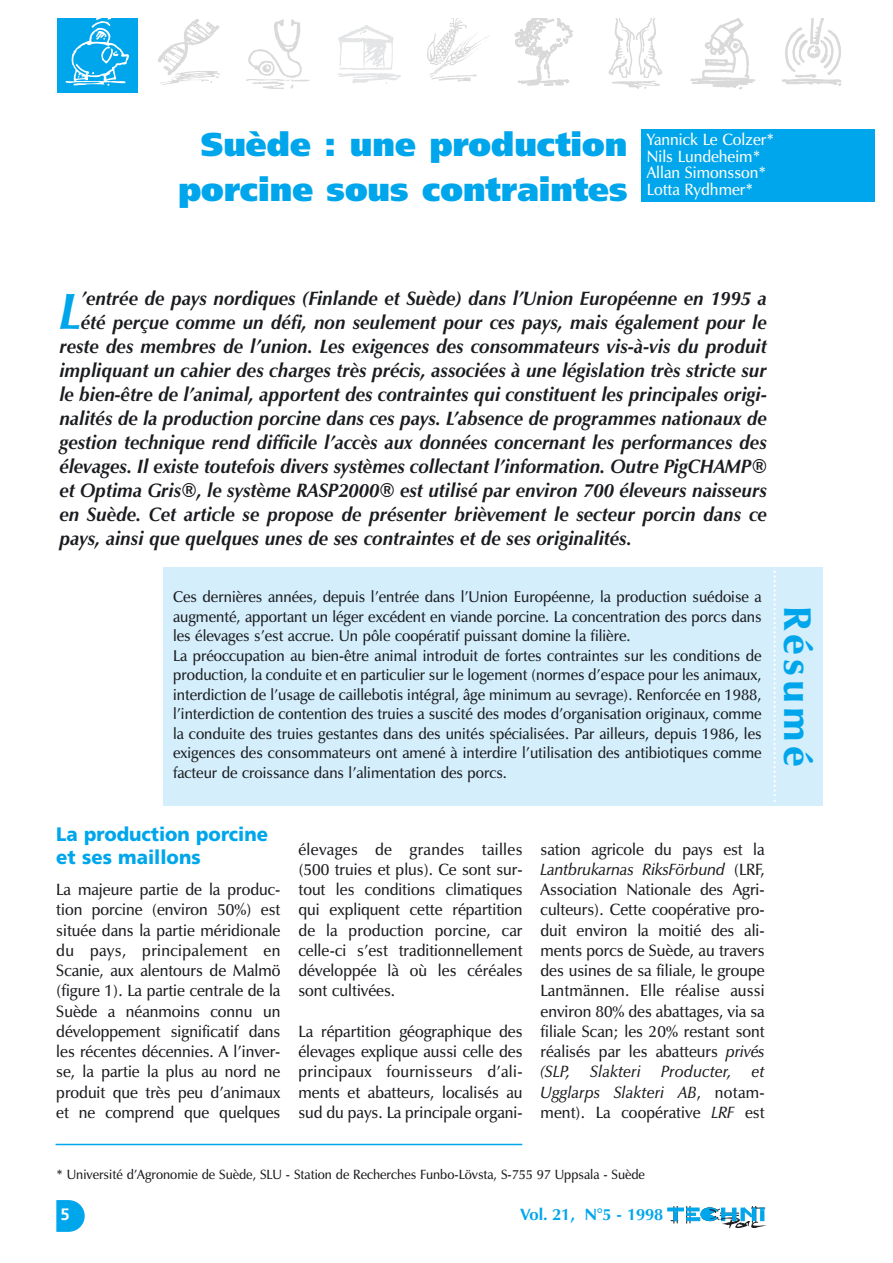
<style>
.page{position:relative;width:893px;height:1263px;background:#fff}
.page>*{position:absolute;margin:0;border:0;box-sizing:border-box;transform-origin:0 0}
.t1{font:italic 700 51.45px "Zapf Humanist 601 BT";color:#00a6eb;scale:.95 1}
.t2{font:900 39px "Zapf Humanist 601 BT";letter-spacing:.11em;color:#00a6eb}
.t3{font:900 33px/45px "Frutiger";color:#00a6eb;text-align:right}
.t4{font:italic 700 19.5px "Zapf Humanist 601 BT";color:#1b1c20;scale:.95 1}
.t5{font:900 19.5px/22.5px "Frutiger";color:#00a6eb;scale:.95 1}
.t6{font:600 16.5px/20.2px "Zapf Humanist 601 BT";color:#1b1c20;text-align:justify;scale:.95 1}
.t7{font:600 16.5px/16.5px "Zapf Humanist 601 BT";color:#fff;scale:.95 1}
.t8{font:700 16.5px "Zapf Humanist 601 BT";color:#00a6eb}
.t9{font:700 16.5px "Frutiger";color:#fff}
.t10{font:600 15.75px/19.5px "Zapf Humanist 601 BT";color:#1b1c20;scale:.95 1}
.t11{font:600 13.5px "Zapf Humanist 601 BT";color:#1b1c20;scale:.95 1}
.s1{font-style:italic}
</style>
<div class="page">
<div style="left:57px;top:18px;width:81px;height:75px;background:#00a6eb"></div>
<svg style="left:65px;top:18px;width:64px;height:68px"></svg>
<svg style="left:158px;top:19px;width:62px;height:66px"></svg>
<svg style="left:246px;top:19px;width:63px;height:70px"></svg>
<svg style="left:338px;top:25px;width:63px;height:59px"></svg>
<svg style="left:427px;top:18px;width:62px;height:64px"></svg>
<svg style="left:514px;top:18px;width:59px;height:68px"></svg>
<svg style="left:608px;top:18px;width:54px;height:71px"></svg>
<svg style="left:690px;top:18px;width:65px;height:72px"></svg>
<svg style="left:782px;top:18px;width:60px;height:68px"></svg>
<div style="left:667px;top:1208px;width:16px;height:3px;background:#00a6eb;border:1px solid #00a6eb"></div>
<svg style="left:670px;top:1206px;width:97px;height:22px"></svg>
<svg style="left:732px;top:1208px;width:4px;height:13px"></svg>
<svg style="left:56px;top:1200px;width:29px;height:32px"></svg>
<div style="left:641px;top:130px;width:233px;height:72px;background:#00a6eb"></div>
<hr style="left:56px;top:1144px;width:466px;height:1px;background:#00a6eb">
<div style="left:163px;top:567px;width:659px;height:239px;background:#d4eefb"></div>
<svg style="left:773px;top:571px;width:2px;height:231px"></svg>
<h3 class="t3" style="left:178px;top:124px;width:451px">Suède : une production porcine sous contraintes</h3>
<p class="t7" style="left:646px;top:133px;width:135px">Yannick Le Colzer*<br>Nils Lundeheim*<br>Allan Simonsson*<br>Lotta Rydhmer*</p>
<h1 class="t1" style="left:60px;top:289px;width:24px">L</h1>
<p class="t4" style="left:81px;top:290px;width:723px">’entrée de pays nordiques (Finlande et Suède) dans l’Union Européenne en 1995 a</p>
<p class="t4" style="left:81px;top:314px;width:723px">été perçue comme un défi, non seulement pour ces pays, mais également pour le</p>
<p class="t4" style="left:60px;top:338px;width:746px">reste des membres de l’union. Les exigences des consommateurs vis-à-vis du produit</p>
<p class="t4" style="left:60px;top:362px;width:746px">impliquant un cahier des charges très précis, associées à une législation très stricte sur</p>
<p class="t4" style="left:60px;top:386px;width:745px">le bien-être de l’animal, apportent des contraintes qui constituent les principales origi-</p>
<p class="t4" style="left:60px;top:410px;width:746px">nalités de la production porcine dans ces pays. L’absence de programmes nationaux de</p>
<p class="t4" style="left:60px;top:434px;width:746px">gestion technique rend difficile l’accès aux données concernant les performances des</p>
<p class="t4" style="left:60px;top:458px;width:746px">élevages. Il existe toutefois divers systèmes collectant l’information. Outre PigCHAMP®</p>
<p class="t4" style="left:60px;top:482px;width:746px">et Optima Gris®, le système RASP2000® est utilisé par environ 700 éleveurs naisseurs</p>
<p class="t4" style="left:60px;top:506px;width:746px">en Suède. Cet article se propose de présenter brièvement le secteur porcin dans ce</p>
<p class="t4" style="left:60px;top:530px;width:604px">pays, ainsi que quelques unes de ses contraintes et de ses originalités.</p>
<p class="t10" style="left:173px;top:589px;width:621px">Ces dernières années, depuis l’entrée dans l’Union Européenne, la production suédoise a augmenté, apportant un léger excédent en viande porcine. La concentration des porcs dans les élevages s’est accrue. Un pôle coopératif puissant domine la filière.<br>La préoccupation au bien-être animal introduit de fortes contraintes sur les conditions de production, la conduite et en particulier sur le logement (normes d’espace pour les animaux, interdiction de l’usage de caillebotis intégral, âge minimum au sevrage). Renforcée en 1988, l’interdiction de contention des truies a suscité des modes d’organisation originaux, comme la conduite des truies gestantes dans des unités spécialisées. Par ailleurs, depuis 1986, les exigences des consommateurs ont amené à interdire l’utilisation des antibiotiques comme facteur de croissance dans l’alimentation des porcs.</p>
<h2 class="t2" style="left:812px;top:606px;width:163px;rotate:90deg">Résumé</h2>
<p class="t5" style="left:56px;top:825px;width:224px">La production porcine et ses maillons</p>
<p class="t6" style="left:56px;top:881px;width:237px">La majeure partie de la produc&shy;tion porcine (environ 50%) est située dans la partie méridionale du pays, principalement en Scanie, aux alentours de Malmö (figure 1). La partie centrale de la Suède a néanmoins connu un développement significatif dans les récentes décennies. A l’inver&shy;se, la partie la plus au nord ne produit que très peu d’animaux et ne comprend que quelques</p>
<p class="t6" style="left:298px;top:841px;width:237px">élevages de grandes tailles (500 truies et plus). Ce sont sur&shy;tout les conditions climatiques qui expliquent cette répartition de la production porcine, car celle-ci s’est traditionnellement développée là où les céréales sont cultivées.</p>
<p class="t6" style="left:298px;top:1023px;width:237px">La répartition géographique des élevages explique aussi celle des principaux fournisseurs d’ali&shy;ments et abatteurs, localisés au sud du pays. La principale organi-</p>
<p class="t6" style="left:540px;top:841px;width:237px">sation agricole du pays est la <span class="s1">Lantbrukarnas RiksFörbund</span> (LRF, Association Nationale des Agri&shy;culteurs). Cette coopérative pro&shy;duit environ la moitié des ali&shy;ments porcs de Suède, au travers des usines de sa filiale, le groupe Lantmännen. Elle réalise aussi environ 80% des abattages, via sa filiale Scan; les 20% restant sont réalisés par les abatteurs <span class="s1">privés (SLP, Slakteri Producter, et Ugglarps Slakteri AB</span>, notam&shy;ment). La coopérative <span class="s1">LRF</span> est</p>
<p class="t11" style="left:57px;top:1169px;width:621px">* Université d’Agronomie de Suède, SLU - Station de Recherches Funbo-Lövsta, S-755 97 Uppsala - Suède</p>
<p class="t9" style="left:61px;top:1208px;width:11px">5</p>
<p class="t8" style="left:520px;top:1208px;width:144px">Vol. 21, N°5 - 1998</p>
</div>
